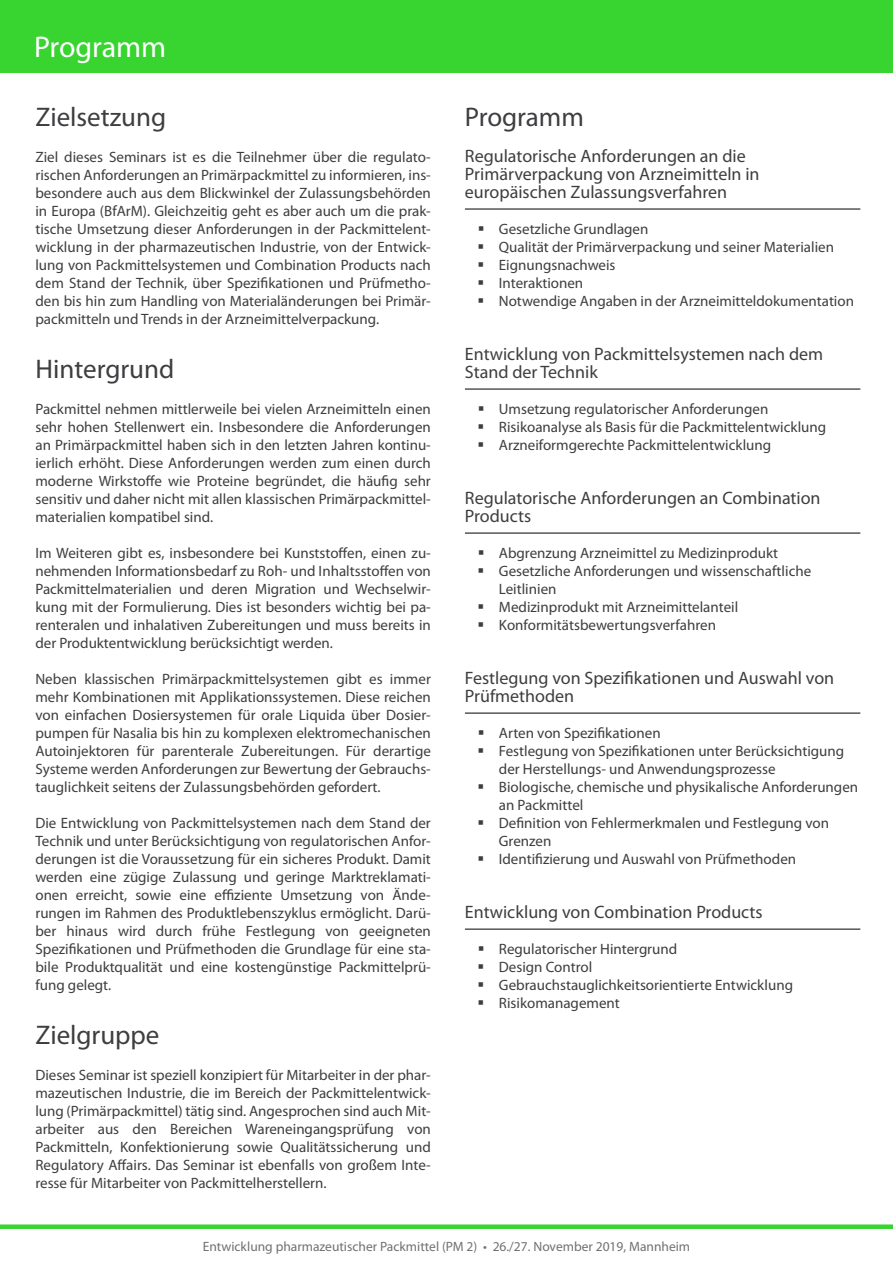
<style>
.page{position:relative;width:893px;height:1263px;background:#fff}
.page>*{position:absolute;margin:0;border:0;box-sizing:border-box;transform-origin:0 0}
.t1{font:30px "Myriad Pro";letter-spacing:-.005em;color:#fff}
.t2{font:27px "Myriad Pro";color:#3e3d40}
.t3{font:18px/18px "Myriad Pro";color:#3e3d40}
.t4{font:15px/18px "Myriad Pro";color:#3e3d40;text-align:justify}
.t5{font:13.5px "Myriad Pro";color:#707172}
</style>
<div class="page">
<div style="left:0;top:0;width:893px;height:72px;background:#38d430"></div>
<div style="left:0;top:1224px;width:893px;height:5px;background:#38d430"></div>
<hr style="left:465px;top:209px;width:395px;height:1px;background:#000">
<hr style="left:465px;top:389px;width:395px;height:1px;background:#000">
<hr style="left:465px;top:533px;width:395px;height:1px;background:#000">
<hr style="left:465px;top:713px;width:395px;height:1px;background:#000">
<hr style="left:465px;top:929px;width:395px;height:1px;background:#000">
<h1 class="t1" style="left:34px;top:30px;width:134px">Programm</h1>
<h2 class="t2" style="left:35px;top:102px;width:132px">Zielsetzung</h2>
<p class="t4" style="left:35px;top:148px;width:397px">Ziel dieses Seminars ist es die Teilnehmer über die regulato&shy;rischen Anforderungen an Primärpackmittel zu informieren, ins&shy;besondere auch aus dem Blickwinkel der Zulassungsbehörden in Europa (BfArM). Gleichzeitig geht es aber auch um die prak&shy;tische Umsetzung dieser Anforderungen in der Packmittelent&shy;wicklung in der pharmazeutischen Industrie, von der Entwick&shy;lung von Packmittelsystemen und Combination Products nach dem Stand der Technik, über Spezifikationen und Prüfmetho&shy;den bis hin zum Handling von Materialänderungen bei Primär&shy;packmitteln und Trends in der Arzneimittelverpackung.</p>
<h2 class="t2" style="left:35px;top:354px;width:140px">Hintergrund</h2>
<p class="t4" style="left:35px;top:400px;width:397px">Packmittel nehmen mittlerweile bei vielen Arzneimitteln einen sehr hohen Stellenwert ein. Insbesondere die Anforderungen an Primärpackmittel haben sich in den letzten Jahren kontinu&shy;ierlich erhöht. Diese Anforderungen werden zum einen durch moderne Wirkstoffe wie Proteine begründet, die häufig sehr sensitiv und daher nicht mit allen klassischen Primärpackmittel&shy;materialien kompatibel sind.</p>
<p class="t4" style="left:35px;top:544px;width:397px">Im Weiteren gibt es, insbesondere bei Kunststoffen, einen zu&shy;nehmenden Informationsbedarf zu Roh- und Inhaltsstoffen von Packmittelmaterialien und deren Migration und Wechselwir&shy;kung mit der Formulierung. Dies ist besonders wichtig bei pa&shy;renteralen und inhalativen Zubereitungen und muss bereits in der Produktentwicklung berücksichtigt werden.</p>
<p class="t4" style="left:35px;top:670px;width:397px">Neben klassischen Primärpackmittelsystemen gibt es immer mehr Kombinationen mit Applikationssystemen. Diese reichen von einfachen Dosiersystemen für orale Liquida über Dosier&shy;pumpen für Nasalia bis hin zu komplexen elektromechanischen Autoinjektoren für parenterale Zubereitungen. Für derartige Systeme werden Anforderungen zur Bewertung der Gebrauchs&shy;tauglichkeit seitens der Zulassungsbehörden gefordert.</p>
<p class="t4" style="left:35px;top:814px;width:397px">Die Entwicklung von Packmittelsystemen nach dem Stand der Technik und unter Berücksichtigung von regulatorischen Anfor&shy;derungen ist die Voraussetzung für ein sicheres Produkt. Damit werden eine zügige Zulassung und geringe Marktreklamati&shy;onen erreicht, sowie eine effiziente Umsetzung von Ände&shy;rungen im Rahmen des Produktlebenszyklus ermöglicht. Darü&shy;ber hinaus wird durch frühe Festlegung von geeigneten Spezifikationen und Prüfmethoden die Grundlage für eine sta&shy;bile Produktqualität und eine kostengünstige Packmittelprü&shy;fung gelegt.</p>
<h2 class="t2" style="left:35px;top:1020px;width:126px">Zielgruppe</h2>
<p class="t4" style="left:35px;top:1066px;width:397px">Dieses Seminar ist speziell konzipiert für Mitarbeiter in der phar&shy;mazeutischen Industrie, die im Bereich der Packmittelentwick&shy;lung (Primärpackmittel) tätig sind. Angesprochen sind auch Mit&shy;arbeiter aus den Bereichen Wareneingangsprüfung von Packmitteln, Konfektionierung sowie Qualitätssicherung und Regulatory Affairs. Das Seminar ist ebenfalls von großem Inte&shy;resse für Mitarbeiter von Packmittelherstellern.</p>
<h2 class="t2" style="left:465px;top:102px;width:120px">Programm</h2>
<p class="t3" style="left:465px;top:147px;width:296px">Regulatorische Anforderungen an die<br>Primärverpackung von Arzneimitteln in europäischen Zulassungsverfahren</p>
<p class="t4" style="left:499px;top:220px;width:357px;text-align:left">Gesetzliche Grundlagen<br>Qualität der Primärverpackung und seiner Materialien Eignungsnachweis<br>Interaktionen<br>Notwendige Angaben in der Arzneimitteldokumentation</p>
<p class="t3" style="left:465px;top:345px;width:360px">Entwicklung von Packmittelsystemen nach dem<br>Stand der Technik</p>
<p class="t4" style="left:499px;top:400px;width:329px;text-align:left">Umsetzung regulatorischer Anforderungen<br>Risikoanalyse als Basis für die Packmittelentwicklung<br>Arzneiformgerechte Packmittelentwicklung</p>
<p class="t3" style="left:465px;top:489px;width:357px">Regulatorische Anforderungen an Combination<br>Products</p>
<p class="t4" style="left:499px;top:544px;width:314px;text-align:left">Abgrenzung Arzneimittel zu Medizinprodukt Gesetzliche Anforderungen und wissenschaftliche Leitlinien<br>Medizinprodukt mit Arzneimittelanteil Konformitätsbewertungsverfahren</p>
<p class="t3" style="left:465px;top:669px;width:371px">Festlegung von Spezifikationen und Auswahl von<br>Prüfmethoden</p>
<p class="t4" style="left:499px;top:724px;width:361px;text-align:left">Arten von Spezifikationen<br>Festlegung von Spezifikationen unter Berücksichtigung der Herstellungs- und Anwendungsprozesse<br>Biologische, chemische und physikalische Anforderungen an Packmittel<br>Definition von Fehlermerkmalen und Festlegung von Grenzen<br>Identifizierung und Auswahl von Prüfmethoden</p>
<p class="t3" style="left:465px;top:903px;width:299px">Entwicklung von Combination Products</p>
<p class="t4" style="left:499px;top:940px;width:296px;text-align:left">Regulatorischer Hintergrund<br>Design Control<br>Gebrauchstauglichkeitsorientierte Entwicklung<br>Risikomanagement</p>
<p class="t5" style="left:203px;top:1239px;width:489px">Entwicklung pharmazeutischer Packmittel (PM 2) • 26./27. November 2019, Mannheim</p>
</div>
